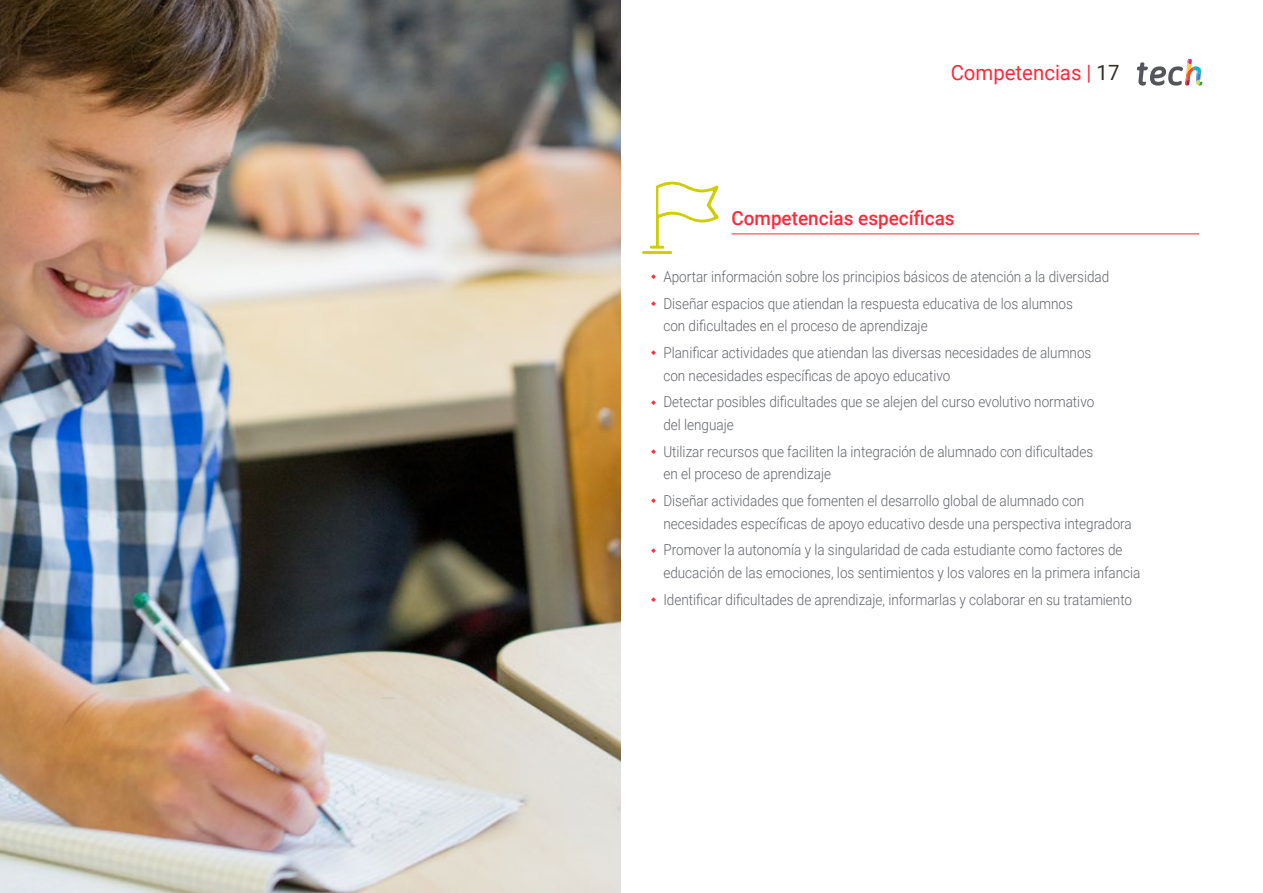
<style>
.page{position:relative;width:1263px;height:893px;background:#fff}
.page>*{position:absolute;margin:0;border:0;box-sizing:border-box;transform-origin:0 0}
.t1{font:21px "Roboto";color:#ff293a}
.t2{font:500 19.5px "Roboto";color:#ff293a}
.t3{font:300 15px/26.7px "Roboto";color:#61646a;scale:.9 1}
.s1{color:#312e20}
</style>
<div class="page">
<img style="left:0;top:0;width:621px;height:893px">
<hr style="left:731px;top:234px;width:468px;height:1px;background:#ff293a">
<hr style="left:642px;top:251px;width:30px;height:3px;background:#cdce00">
<svg style="left:650px;top:182px;width:69px;height:67px"></svg>
<svg style="left:1137px;top:59px;width:65px;height:27px"></svg>
<h1 class="t1" style="left:951px;top:57px;width:170px">Competencias | <span class="s1">17</span></h1>
<h2 class="t2" style="left:731px;top:205px;width:225px">Competencias específicas</h2>
<p class="t3" style="left:663px;top:263px;width:497px">Aportar información sobre los principios básicos de atención a la diversidad<br>Diseñar espacios que atiendan la respuesta educativa de los alumnos</p>
<p class="t3" style="left:663px;top:312px;width:477px">con dificultades en el proceso de aprendizaje<br>Planificar actividades que atiendan las diversas necesidades de alumnos</p>
<p class="t3" style="left:663px;top:361px;width:480px">con necesidades específicas de apoyo educativo<br>Detectar posibles dificultades que se alejen del curso evolutivo normativo</p>
<p class="t3" style="left:663px;top:411px;width:479px">del lenguaje<br>Utilizar recursos que faciliten la integración de alumnado con dificultades</p>
<p class="t3" style="left:663px;top:460px;width:469px">en el proceso de aprendizaje<br>Diseñar actividades que fomenten el desarrollo global de alumnado con</p>
<p class="t3" style="left:663px;top:509px;width:522px">necesidades específicas de apoyo educativo desde una perspectiva integradora<br>Promover la autonomía y la singularidad de cada estudiante como factores de</p>
<p class="t3" style="left:663px;top:558px;width:532px">educación de las emociones, los sentimientos y los valores en la primera infancia<br>Identificar dificultades de aprendizaje, informarlas y colaborar en su tratamiento</p>
</div>
